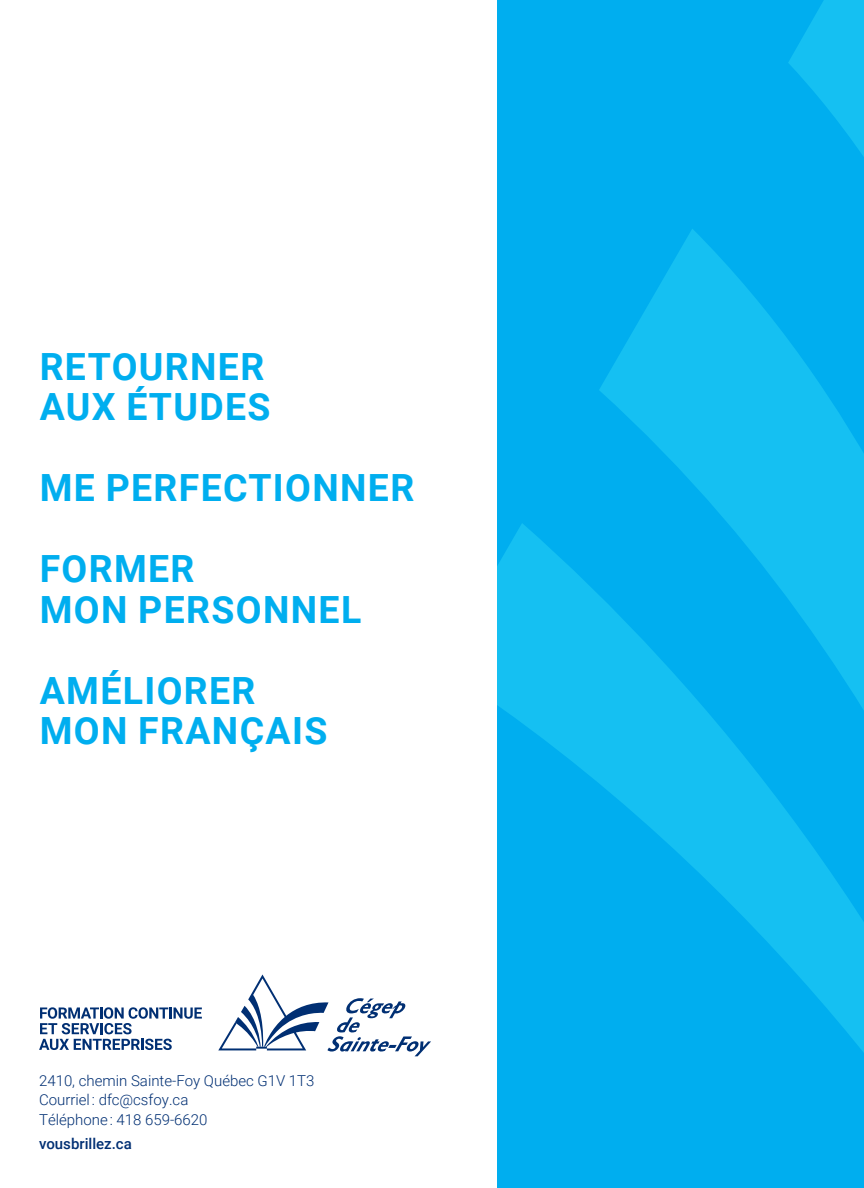
<style>
.page{position:relative;width:864px;height:1188px;background:#fff}
.page>*{position:absolute;margin:0;border:0;box-sizing:border-box;transform-origin:0 0}
.t1{font:700 37.5px/40.5px "Roboto";letter-spacing:.035em;color:#00aeef}
.t2{font:300 15px "Roboto";color:#002f73}
.t3{font:500 15px "Roboto";color:#002f73}
</style>
<div class="page">
<svg style="left:218px;top:974px;width:213px;height:82px"></svg>
<svg style="left:39px;top:1007px;width:163px;height:43px"></svg>
<div style="left:498px;top:0;width:366px;height:1188px;background:#00aeef"></div>
<svg style="left:498px;top:523px;width:101px;height:260px;fill:#15c0f2"></svg>
<svg style="left:599px;top:229px;width:189px;height:735px"></svg>
<svg style="left:788px;top:0;width:76px;height:1052px"></svg>
<p class="t1" style="left:40px;top:345px;width:232px">RETOURNER<br>AUX ÉTUDES</p>
<p class="t1" style="left:40px;top:466px;width:376px">ME PERFECTIONNER</p>
<p class="t1" style="left:40px;top:547px;width:323px">FORMER<br>MON PERSONNEL</p>
<p class="t1" style="left:40px;top:669px;width:289px">AMÉLIORER<br>MON FRANÇAIS</p>
<p class="t2" style="left:39px;top:1070px;width:277px">2410, chemin Sainte-Foy Québec G1V 1T3</p>
<p class="t2" style="left:39px;top:1090px;width:151px">Courriel : dfc@csfoy.ca</p>
<p class="t2" style="left:39px;top:1109px;width:170px">Téléphone : 418 659-6620</p>
<p class="t3" style="left:39px;top:1133px;width:94px">vousbrillez.ca</p>
</div>
